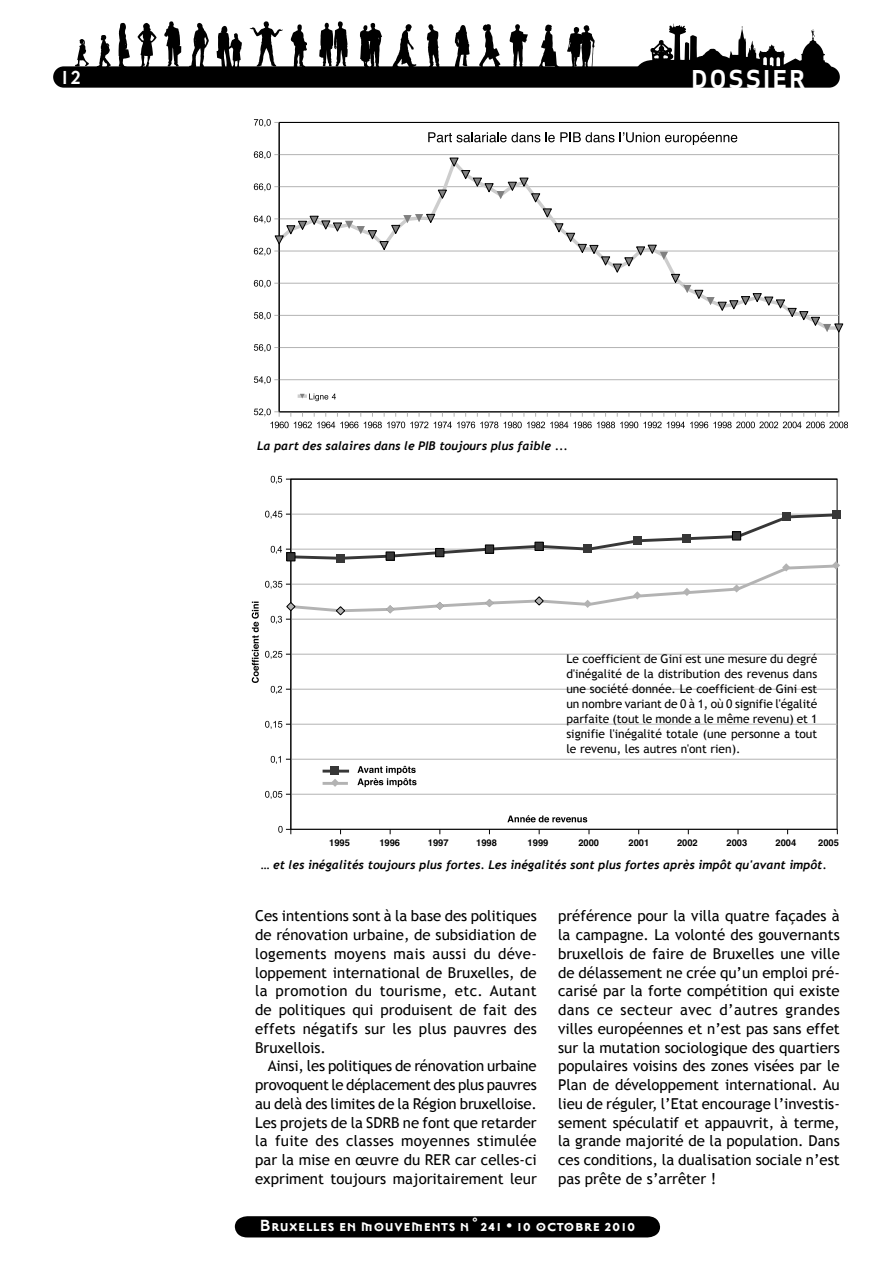
<style>
.page{position:relative;width:893px;height:1263px;background:#fff}
.page>*{position:absolute;margin:0;border:0;box-sizing:border-box;transform-origin:0 0}
.t1{font:24px "Apex Sans Bold ST";letter-spacing:.1em;color:#fff}
.t2{font:700 21px "Mason Sans";color:#fff}
.t3{font:700 18px "Mason Sans Alternate";color:#fff}
.t4{font:15px/18.8px "Trebuchet MS";color:#000;text-align:justify}
.t5{font:12px/15px "Trebuchet MS";color:#000;text-align:justify}
.t6{font:italic 700 12px "Trebuchet";color:#000}
.t7{font:700 9.3px "Helvetica";color:#000}
.s1{font-family:"Trebuchet MS"}
</style>
<div class="page">
<svg style="left:427px;top:24px;width:13px;height:42px"></svg>
<svg style="left:567px;top:25px;width:28px;height:41px"></svg>
<svg style="left:455px;top:25px;width:15px;height:41px"></svg>
<svg style="left:539px;top:25px;width:19px;height:41px"></svg>
<svg style="left:509px;top:24px;width:19px;height:42px"></svg>
<svg style="left:479px;top:24px;width:22px;height:42px"></svg>
<svg style="left:392px;top:24px;width:24px;height:42px"></svg>
<svg style="left:250px;top:21px;width:33px;height:45px"></svg>
<svg style="left:189px;top:23px;width:20px;height:43px"></svg>
<svg style="left:217px;top:26px;width:25px;height:40px"></svg>
<svg style="left:164px;top:21px;width:17px;height:45px"></svg>
<svg style="left:319px;top:21px;width:29px;height:45px"></svg>
<svg style="left:291px;top:24px;width:16px;height:42px"></svg>
<svg style="left:360px;top:23px;width:22px;height:43px"></svg>
<svg style="left:137px;top:23px;width:20px;height:43px"></svg>
<svg style="left:75px;top:39px;width:14px;height:27px"></svg>
<svg style="left:98px;top:35px;width:13px;height:31px"></svg>
<svg style="left:118px;top:23px;width:12px;height:43px"></svg>
<div style="left:53px;top:66px;width:787px;height:22px;background:#000;border-radius:11px"></div>
<svg style="left:635px;top:23px;width:198px;height:44px"></svg>
<div style="left:235px;top:1216px;width:425px;height:21px;background:#000"></div>
<svg style="left:292px;top:480px;width:545px;height:349px"></svg>
<hr style="left:291px;top:794px;width:546px;height:1px;background:#b3b3b3">
<hr style="left:291px;top:759px;width:546px;height:1px;background:#b3b3b3">
<hr style="left:291px;top:724px;width:546px;height:1px;background:#b3b3b3">
<hr style="left:291px;top:689px;width:546px;height:1px;background:#b3b3b3">
<hr style="left:291px;top:654px;width:546px;height:1px;background:#b3b3b3">
<hr style="left:291px;top:479px;width:546px;height:1px;background:#000">
<svg style="left:278px;top:826px;width:14px;height:8px"></svg>
<svg style="left:265px;top:791px;width:26px;height:8px"></svg>
<svg style="left:271px;top:756px;width:20px;height:8px"></svg>
<svg style="left:265px;top:721px;width:26px;height:8px"></svg>
<svg style="left:271px;top:686px;width:20px;height:8px"></svg>
<svg style="left:265px;top:651px;width:26px;height:8px"></svg>
<svg style="left:271px;top:476px;width:20px;height:8px"></svg>
<hr style="left:291px;top:479px;width:1px;height:350px;background:#000">
<div style="left:832px;top:510px;width:8px;height:8px;background:#373737"></div>
<svg style="left:265px;top:511px;width:575px;height:113px"></svg>
<hr style="left:323px;top:770px;width:26px;height:2px;background:#373737">
<hr style="left:323px;top:782px;width:25px;height:3px;background:#b3b3b3">
<div style="left:330px;top:766px;width:9px;height:9px;background:#373737"></div>
<svg style="left:357px;top:766px;width:60px;height:21px"></svg>
<svg style="left:331px;top:779px;width:8px;height:8px"></svg>
<svg style="left:507px;top:815px;width:80px;height:7px"></svg>
<svg style="left:252px;top:602px;width:7px;height:81px"></svg>
<hr style="left:291px;top:829px;width:546px;height:1px;background:#000">
<svg style="left:278px;top:122px;width:562px;height:286px"></svg>
<hr style="left:279px;top:379px;width:560px;height:1px;background:#b3b3b3">
<hr style="left:279px;top:347px;width:560px;height:1px;background:#b3b3b3">
<hr style="left:279px;top:122px;width:560px;height:1px;background:#000">
<svg style="left:254px;top:408px;width:593px;height:20px"></svg>
<svg style="left:254px;top:376px;width:25px;height:8px"></svg>
<svg style="left:254px;top:344px;width:25px;height:8px"></svg>
<svg style="left:254px;top:119px;width:25px;height:8px"></svg>
<hr style="left:279px;top:122px;width:1px;height:290px;background:#000">
<svg style="left:254px;top:151px;width:589px;height:182px"></svg>
<svg style="left:298px;top:394px;width:38px;height:7px"></svg>
<svg style="left:428px;top:132px;width:112px;height:10px"></svg>
<svg style="left:546px;top:132px;width:68px;height:10px"></svg>
<svg style="left:620px;top:132px;width:117px;height:13px"></svg>
<h2 class="t2" style="left:60px;top:65px;width:23px">12</h2>
<h1 class="t1" style="left:691px;top:64px;width:115px">DOSSIER</h1>
<p class="t6" style="left:257px;top:438px;width:312px">La part des salaires dans le PIB toujours plus faible ...</p>
<p class="t5" style="left:566px;top:651px;width:252px">Le coefficient de Gini est une mesure du degré d'inégalité de la distribution des revenus dans une société donnée. Le coefficient de Gini est un nombre variant de 0 à 1, où 0 signifie l'égalité parfaite (tout le monde a le même revenu) et 1 signifie l'inégalité totale (une personne a tout le revenu, les autres n'ont rien).</p>
<p class="t7" style="left:329px;top:836px;width:22px">1995</p>
<p class="t7" style="left:379px;top:836px;width:22px">1996</p>
<p class="t7" style="left:428px;top:836px;width:22px">1997</p>
<p class="t7" style="left:476px;top:836px;width:22px">1998</p>
<p class="t7" style="left:528px;top:836px;width:22px">1999</p>
<p class="t7" style="left:578px;top:836px;width:22px">2000</p>
<p class="t7" style="left:629px;top:836px;width:22px">2001</p>
<p class="t7" style="left:677px;top:836px;width:22px">2002</p>
<p class="t7" style="left:727px;top:836px;width:22px">2003</p>
<p class="t7" style="left:776px;top:836px;width:22px">2004</p>
<p class="t7" style="left:818px;top:836px;width:22px">2005</p>
<p class="t6" style="left:261px;top:858px;width:568px">… et les inégalités toujours plus fortes. Les inégalités sont plus fortes après impôt qu'avant impôt.</p>
<p class="t4" style="left:255px;top:907px;width:283px">Ces intentions sont à la base des politiques de rénovation urbaine, de subsidiation de logements moyens mais aussi du déve&shy;loppement international de Bruxelles, de la promotion du tourisme, etc. Autant de politiques qui produisent de fait des effets négatifs sur les plus pauvres des Bruxellois.</p>
<p class="t4" style="left:255px;top:1057px;width:283px;text-indent:13px">Ainsi, les politiques de rénovation urbaine provoquent le déplacement des plus pauvres au delà des limites de la Région bruxelloise.<br>Les projets de la SDRB ne font que retarder la fuite des classes moyennes stimulée par la mise en œuvre du RER car celles-ci expriment toujours majoritairement leur</p>
<p class="t4" style="left:558px;top:907px;width:283px">préférence pour la villa quatre façades à la campagne. La volonté des gouvernants bruxellois de faire de Bruxelles une ville de délassement ne crée qu’un emploi pré&shy;carisé par la forte compétition qui existe dans ce secteur avec d’autres grandes villes européennes et n’est pas sans effet sur la mutation sociologique des quartiers populaires voisins des zones visées par le Plan de développement international. Au lieu de réguler, l’Etat encourage l’investis&shy;sement spéculatif et appauvrit, à terme, la grande majorité de la population. Dans ces conditions, la dualisation sociale n’est pas prête de s’arrêter !</p>
<p class="t3" style="left:259px;top:1215px;width:378px">Bruxelles en mouvements n<span class="s1">°</span>241 • 10 octobre 2010</p>
</div>
